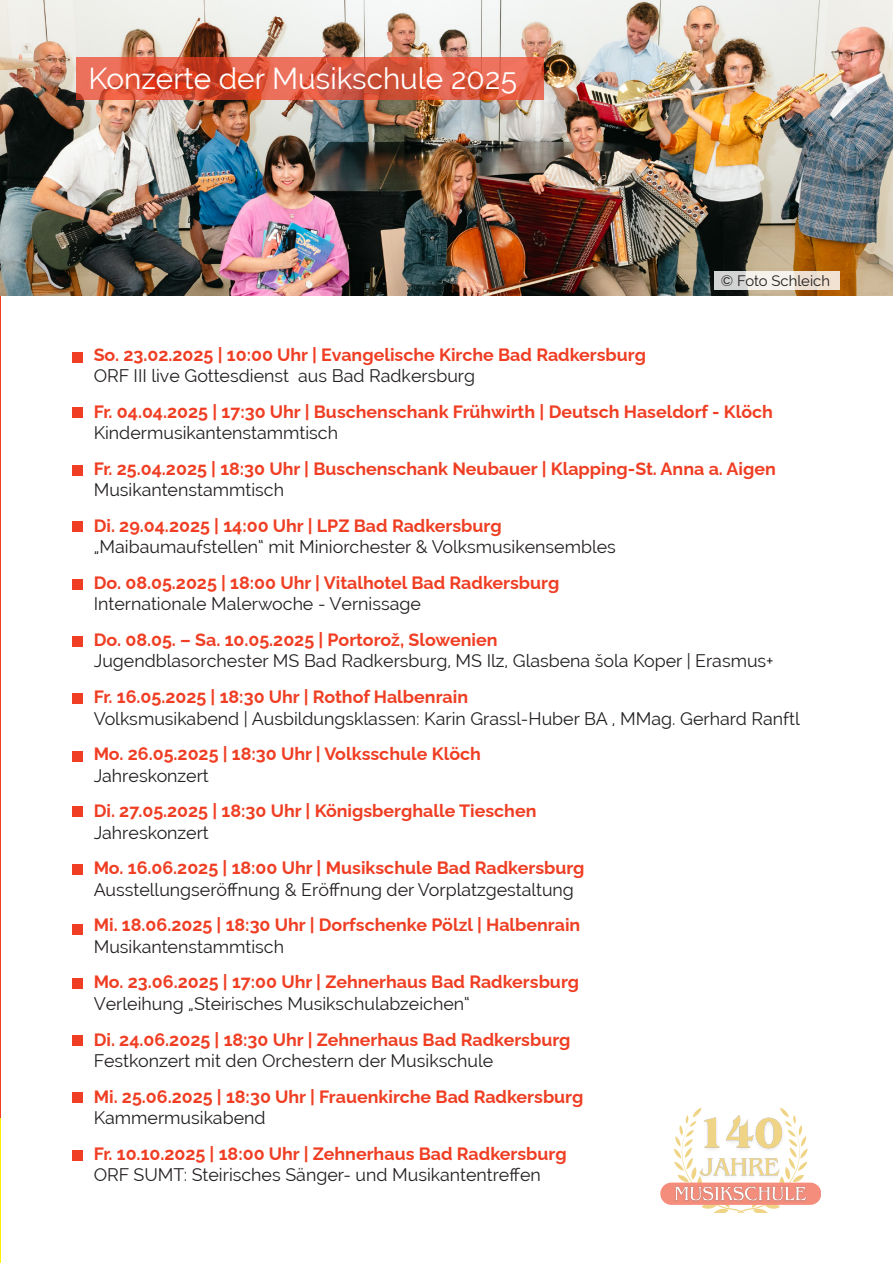
<style>
.page{position:relative;width:893px;height:1263px;background:#fff}
.page>*{position:absolute;margin:0;border:0;box-sizing:border-box;transform-origin:0 0}
.t1{font:29.7px "Raleway";color:#fff}
.t2{font:700 17.85px "Raleway";color:#ef3e23}
.t3{font:17.85px "Raleway";color:#231f20}
.t4{font:14.85px "Raleway";color:#231f20}
</style>
<div class="page">
<img style="left:0;top:0;width:893px;height:296px">
<svg style="left:76px;top:58px;width:467px;height:42px;background:#dc5940"></svg>
<div style="left:72px;top:352px;width:11px;height:11px;background:#ef3e23"></div>
<div style="left:72px;top:407px;width:11px;height:11px;background:#ef3e23"></div>
<div style="left:72px;top:465px;width:11px;height:11px;background:#ef3e23"></div>
<div style="left:72px;top:521px;width:11px;height:11px;background:#ef3e23"></div>
<div style="left:72px;top:578px;width:11px;height:11px;background:#ef3e23"></div>
<div style="left:72px;top:636px;width:11px;height:11px;background:#ef3e23"></div>
<div style="left:72px;top:806px;width:11px;height:11px;background:#ef3e23"></div>
<div style="left:72px;top:751px;width:11px;height:11px;background:#ef3e23"></div>
<div style="left:72px;top:693px;width:11px;height:11px;background:#ef3e23"></div>
<div style="left:72px;top:863px;width:11px;height:11px;background:#ef3e23"></div>
<div style="left:72px;top:924px;width:11px;height:11px;background:#ef3e23"></div>
<div style="left:72px;top:978px;width:11px;height:11px;background:#ef3e23"></div>
<div style="left:72px;top:1035px;width:11px;height:11px;background:#ef3e23"></div>
<div style="left:72px;top:1092px;width:11px;height:10px;background:#ef3e23"></div>
<div style="left:72px;top:1150px;width:11px;height:11px;background:#ef3e23"></div>
<svg style="left:714px;top:272px;width:126px;height:18px;background:#e9e3db"></svg>
<svg style="left:660px;top:1108px;width:161px;height:104px"></svg>
<img style="left:693px;top:1111px;width:95px;height:72px">
<img style="left:671px;top:1183px;width:139px;height:23px">
<h1 class="t1" style="left:88px;top:61px;width:430px">Konzerte der Musikschule 2025</h1>
<p class="t4" style="left:721px;top:273px;width:111px">© Foto Schleich</p>
<p class="t2" style="left:94px;top:340px;width:554px">So. 23.02.2025 | 10:00 Uhr | Evangelische Kirche Bad Radkersburg</p>
<p class="t3" style="left:94px;top:365px;width:383px">ORF III live Gottesdienst aus Bad Radkersburg</p>
<p class="t2" style="left:94px;top:397px;width:681px">Fr. 04.04.2025 | 17:30 Uhr | Buschenschank Frühwirth | Deutsch Haseldorf - Klöch</p>
<p class="t3" style="left:94px;top:423px;width:246px">Kindermusikantenstammtisch</p>
<p class="t2" style="left:94px;top:454px;width:684px">Fr. 25.04.2025 | 18:30 Uhr | Buschenschank Neubauer | Klapping-St. Anna a. Aigen</p>
<p class="t3" style="left:94px;top:480px;width:192px">Musikantenstammtisch</p>
<p class="t2" style="left:94px;top:511px;width:409px">Di. 29.04.2025 | 14:00 Uhr | LPZ Bad Radkersburg</p>
<p class="t3" style="left:94px;top:537px;width:524px">„Maibaumaufstellen“ mit Miniorchester &amp; Volksmusikensembles</p>
<p class="t2" style="left:94px;top:568px;width:467px">Do. 08.05.2025 | 18:00 Uhr | Vitalhotel Bad Radkersburg</p>
<p class="t3" style="left:94px;top:594px;width:329px">Internationale Malerwoche - Vernissage</p>
<p class="t2" style="left:94px;top:625px;width:405px">Do. 08.05. – Sa. 10.05.2025 | Portorož, Slowenien</p>
<p class="t3" style="left:94px;top:651px;width:681px">Jugendblasorchester MS Bad Radkersburg, MS Ilz, Glasbena šola Koper | Erasmus+</p>
<p class="t2" style="left:94px;top:683px;width:376px">Fr. 16.05.2025 | 18:30 Uhr | Rothof Halbenrain</p>
<p class="t3" style="left:94px;top:708px;width:708px">Volksmusikabend | Ausbildungsklassen: Karin Grassl-Huber BA , MMag. Gerhard Ranftl</p>
<p class="t2" style="left:94px;top:740px;width:389px">Mo. 26.05.2025 | 18:30 Uhr | Volksschule Klöch</p>
<p class="t3" style="left:94px;top:765px;width:117px">Jahreskonzert</p>
<p class="t2" style="left:94px;top:797px;width:444px">Di. 27.05.2025 | 18:30 Uhr | Königsberghalle Tieschen</p>
<p class="t3" style="left:94px;top:822px;width:117px">Jahreskonzert</p>
<p class="t2" style="left:94px;top:854px;width:492px">Mo. 16.06.2025 | 18:00 Uhr | Musikschule Bad Radkersburg</p>
<p class="t3" style="left:94px;top:879px;width:482px">Ausstellungseröffnung &amp; Eröffnung der Vorplatzgestaltung</p>
<p class="t2" style="left:94px;top:911px;width:488px">Mi. 18.06.2025 | 18:30 Uhr | Dorfschenke Pölzl | Halbenrain</p>
<p class="t3" style="left:94px;top:936px;width:192px">Musikantenstammtisch</p>
<p class="t2" style="left:94px;top:968px;width:487px">Mo. 23.06.2025 | 17:00 Uhr | Zehnerhaus Bad Radkersburg</p>
<p class="t3" style="left:94px;top:993px;width:378px">Verleihung „Steirisches Musikschulabzeichen“</p>
<p class="t2" style="left:94px;top:1025px;width:478px">Di. 24.06.2025 | 18:30 Uhr | Zehnerhaus Bad Radkersburg</p>
<p class="t3" style="left:94px;top:1050px;width:401px">Festkonzert mit den Orchestern der Musikschule</p>
<p class="t2" style="left:94px;top:1082px;width:491px">Mi. 25.06.2025 | 18:30 Uhr | Frauenkirche Bad Radkersburg</p>
<p class="t3" style="left:94px;top:1107px;width:173px">Kammermusikabend</p>
<p class="t2" style="left:94px;top:1139px;width:474px">Fr. 10.10.2025 | 18:00 Uhr | Zehnerhaus Bad Radkersburg</p>
<p class="t3" style="left:94px;top:1164px;width:449px">ORF SUMT: Steirisches Sänger- und Musikantentreffen</p>
</div>
